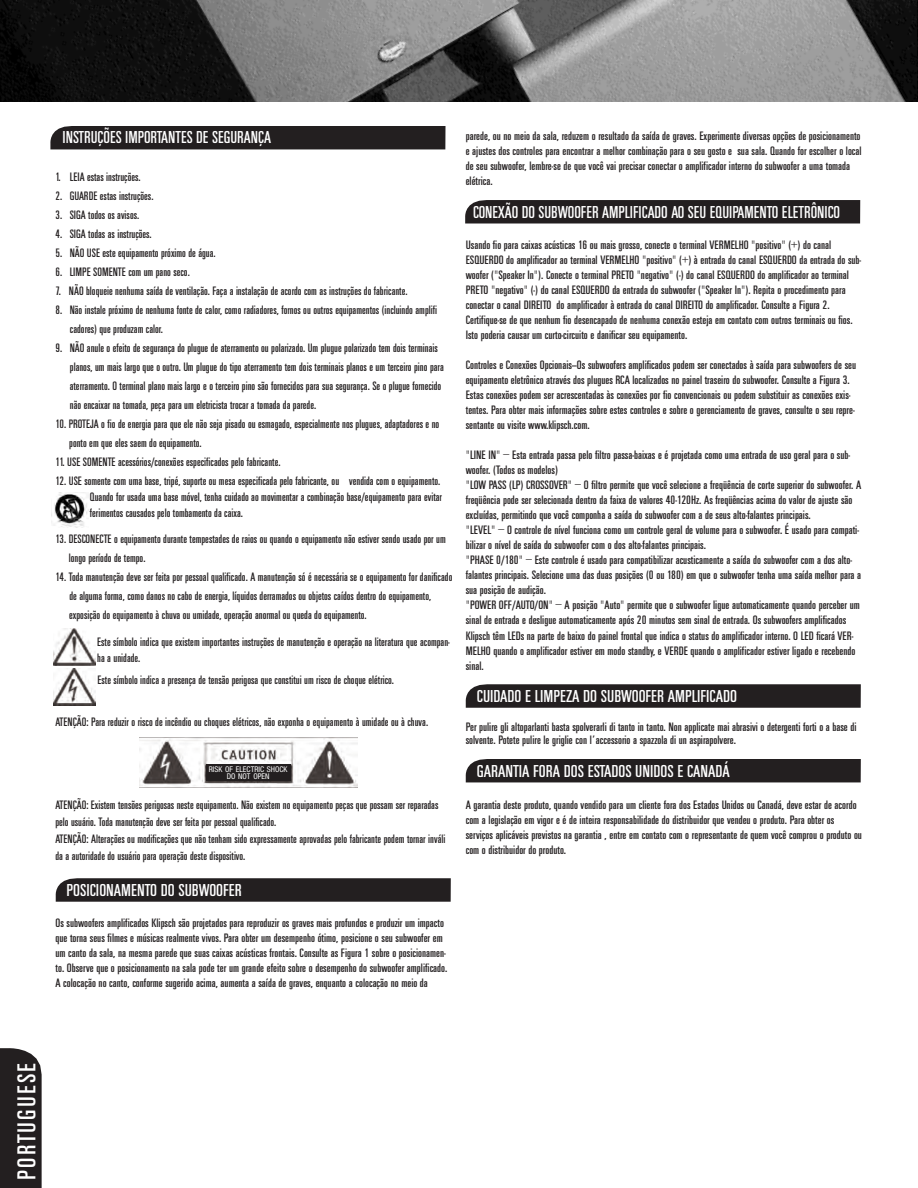
<style>
.page{position:relative;width:918px;height:1188px;background:#fff}
.page>*{position:absolute;margin:0;border:0;box-sizing:border-box;transform-origin:0 0}
.t1{font:27px "U59";letter-spacing:.075em;color:#fff}
.t2{font:18px "U59";color:#fff}
.t3{font:18px "U59";color:#fff;scale:.95 1}
.t4{font:12.75px/15px "U59";color:#231f20}
.t5{font:12.75px/19px "U59";color:#231f20;scale:.95 1}
.t6{font:condensed 7.8px/7.5px "Helvetica Neue";color:#fff;text-align:center}
</style>
<div class="page">
<div style="left:466px;top:759px;width:395px;height:23px;background:#231f20"></div>
<svg style="left:466px;top:684px;width:395px;height:24px;background:#292526"></svg>
<div style="left:465px;top:200px;width:395px;height:24px;background:#231f20"></div>
<svg style="left:56px;top:878px;width:395px;height:24px;background:#292526"></svg>
<div style="left:50px;top:126px;width:396px;height:23px;background:#231f20"></div>
<div style="left:0;top:1048px;width:42px;height:140px;background:#231f20"></div>
<img style="left:0;top:0;width:918px;height:102px">
<img style="left:61px;top:526px;width:23px;height:2px">
<svg style="left:53px;top:525px;width:31px;height:1px"></svg>
<img style="left:51px;top:492px;width:37px;height:33px">
<img style="left:54px;top:669px;width:42px;height:37px">
<div style="left:53px;top:626px;width:43px;height:42px;background:linear-gradient(to right,#fff,#fff)"></div>
<img style="left:54px;top:628px;width:42px;height:37px">
<svg style="left:139px;top:737px;width:219px;height:1px"></svg>
<img style="left:139px;top:738px;width:219px;height:50px">
<div style="left:206px;top:764px;width:84px;height:17px;background:#231f20"></div>
<h2 class="t3" style="left:62px;top:131px;width:221px">INSTRUÇÕES IMPORTANTES DE SEGURANÇA</h2>
<p class="t5" style="left:56px;top:169px;width:91px">1. LEIA estas instruções.</p>
<p class="t5" style="left:56px;top:188px;width:105px">2. GUARDE estas instruções.</p>
<p class="t5" style="left:56px;top:207px;width:90px">3. SIGA todos os avisos.</p>
<p class="t5" style="left:56px;top:226px;width:103px">4. SIGA todas as instruções.</p>
<p class="t5" style="left:56px;top:245px;width:170px">5. NÃO USE este equipamento próximo de água.</p>
<p class="t5" style="left:56px;top:264px;width:143px">6. LIMPE SOMENTE com um pano seco.</p>
<p class="t5" style="left:56px;top:283px;width:372px">7. NÃO bloqueie nenhuma saída de ventilação. Faça a instalação de acordo com as instruções do fabricante.</p>
<p class="t5" style="left:70px;top:302px;width:388px;text-indent:-14px">8. Não instale próximo de nenhuma fonte de calor, como radiadores, fornos ou outros equipamentos (incluindo amplifi cadores) que produzam calor.</p>
<p class="t5" style="left:70px;top:340px;width:395px;text-indent:-14px">9. NÃO anule o efeito de segurança do plugue de aterramento ou polarizado. Um plugue polarizado tem dois terminais planos, um mais largo que o outro. Um plugue do tipo aterramento tem dois terminais planos e um terceiro pino para aterramento. O terminal plano mais largo e o terceiro pino são fornecidos para sua segurança. Se o plugue fornecido não encaixar na tomada, peça para um eletricista trocar a tomada da parede.</p>
<p class="t5" style="left:69px;top:415px;width:391px;text-indent:-14px">10. PROTEJA o fio de energia para que ele não seja pisado ou esmagado, especialmente nos plugues, adaptadores e no ponto em que eles saem do equipamento.</p>
<p class="t5" style="left:56px;top:453px;width:238px">11. USE SOMENTE acessórios/conexões especificados pelo fabricante.</p>
<p class="t5" style="left:90px;top:474px;width:372px;line-height:15.8px;text-indent:-34px">12. USE somente com uma base, tripé, suporte ou mesa especificada pelo fabricante, ou vendida com o equipamento.<br>Quando for usada uma base móvel, tenha cuidado ao movimentar a combinação base/equipamento para evitar ferimentos causados pelo tombamento da caixa.</p>
<p class="t5" style="left:69px;top:531px;width:398px;text-indent:-13px">13. DESCONECTE o equipamento durante tempestades de raios ou quando o equipamento não estiver sendo usado por um longo período de tempo.</p>
<p class="t5" style="left:69px;top:569px;width:405px;text-indent:-14px">14. Toda manutenção deve ser feita por pessoal qualificado. A manutenção só é necessária se o equipamento for danificado de alguma forma, como danos no cabo de energia, líquidos derramados ou objetos caídos dentro do equipamento, exposição do equipamento à chuva ou umidade, operação anormal ou queda do equipamento.</p>
<p class="t5" style="left:97px;top:635px;width:373px;line-height:15.8px">Este símbolo indica que existem importantes instruções de manutenção e operação na literatura que acompan&shy;ha a unidade.</p>
<p class="t5" style="left:98px;top:672px;width:314px">Este símbolo indica a presença de tensão perigosa que constitui um risco de choque elétrico.</p>
<p class="t5" style="left:56px;top:713px;width:394px">ATENÇÃO: Para reduzir o risco de incêndio ou choques elétricos, não exponha o equipamento à umidade ou à chuva.</p>
<p class="t6" style="left:209px;top:766px;width:80px">RISK OF ELECTRIC SHOCK<br>DO NOT OPEN</p>
<p class="t5" style="left:56px;top:798px;width:412px;line-height:16.8px">ATENÇÃO: Existem tensões perigosas neste equipamento. Não existem no equipamento peças que possam ser reparadas pelo usuário. Toda manutenção deve ser feita por pessoal qualificado.<br>ATENÇÃO: Alterações ou modificações que não tenham sido expressamente aprovadas pelo fabricante podem tornar inváli da a autoridade do usuário para operação deste dispositivo.</p>
<h2 class="t2" style="left:67px;top:884px;width:177px">POSICIONAMENTO DO SUBWOOFER</h2>
<p class="t4" style="left:56px;top:917px;width:393px">Os subwoofers amplificados Klipsch são projetados para reproduzir os graves mais profundos e produzir um impacto que torna seus filmes e músicas realmente vivos. Para obter um desempenho ótimo, posicione o seu subwoofer em um canto da sala, na mesma parede que suas caixas acústicas frontais. Consulte as Figura 1 sobre o posicionamen&shy;to. Observe que o posicionamento na sala pode ter um grande efeito sobre o desempenho do subwoofer amplificado.<br>A colocação no canto, conforme sugerido acima, aumenta a saída de graves, enquanto a colocação no meio da</p>
<p class="t4" style="left:466px;top:129px;width:397px">parede, ou no meio da sala, reduzem o resultado da saída de graves. Experimente diversas opções de posicionamento e ajustes dos controles para encontrar a melhor combinação para o seu gosto e sua sala. Quando for escolher o local de seu subwoofer, lembre-se de que você vai precisar conectar o amplificador interno do subwoofer a uma tomada elétrica.</p>
<h2 class="t3" style="left:473px;top:206px;width:388px">CONEXÃO DO SUBWOOFER AMPLIFICADO AO SEU EQUIPAMENTO ELETRÔNICO</h2>
<p class="t4" style="left:466px;top:239px;width:397px">Usando fio para caixas acústicas 16 ou mais grosso, conecte o terminal VERMELHO "positivo" (+) do canal ESQUERDO do amplificador ao terminal VERMELHO "positivo" (+) à entrada do canal ESQUERDO da entrada do sub&shy;woofer ("Speaker In"). Conecte o terminal PRETO "negativo" (-) do canal ESQUERDO do amplificador ao terminal PRETO "negativo" (-) do canal ESQUERDO da entrada do subwoofer ("Speaker In"). Repita o procedimento para conectar o canal DIREITO do amplificador à entrada do canal DIREITO do amplificador. Consulte a Figura 2.<br>Certifique-se de que nenhum fio desencapado de nenhuma conexão esteja em contato com outros terminais ou fios.<br>Isto poderia causar um curto-circuito e danificar seu equipamento.</p>
<p class="t4" style="left:466px;top:359px;width:392px">Controles e Conexões Opcionais—Os subwoofers amplificados podem ser conectados à saída para subwoofers de seu equipamento eletrônico através dos plugues RCA localizados no painel traseiro do subwoofer. Consulte a Figura 3.<br>Estas conexões podem ser acrescentadas às conexões por fio convencionais ou podem substituir as conexões exis&shy;tentes. Para obter mais informações sobre estes controles e sobre o gerenciamento de graves, consulte o seu repre&shy;sentante ou visite www.klipsch.com.</p>
<p class="t4" style="left:466px;top:449px;width:397px">"LINE IN" – Esta entrada passa pelo filtro passa-baixas e é projetada como uma entrada de uso geral para o sub&shy;woofer. (Todos os modelos)<br>"LOW PASS (LP) CROSSOVER" – O filtro permite que você selecione a freqüência de corte superior do subwoofer. A freqüência pode ser selecionada dentro da faixa de valores 40-120Hz. As freqüências acima do valor de ajuste são excluídas, permitindo que você componha a saída do subwoofer com a de seus alto-falantes principais.<br>"LEVEL" – O controle de nível funciona como um controle geral de volume para o subwoofer. É usado para compati&shy;bilizar o nível de saída do subwoofer com o dos alto-falantes principais.<br>"PHASE 0/180" – Este controle é usado para compatibilizar acusticamente a saída do subwoofer com a dos alto&shy;falantes principais. Selecione uma das duas posições (0 ou 180) em que o subwoofer tenha uma saída melhor para a sua posição de audição.<br>"POWER OFF/AUTO/ON" – A posição "Auto" permite que o subwoofer ligue automaticamente quando perceber um sinal de entrada e desligue automaticamente após 20 minutos sem sinal de entrada. Os subwoofers amplificados Klipsch têm LEDs na parte de baixo do painel frontal que indica o status do amplificador interno. O LED ficará VER-MELHO quando o amplificador estiver em modo standby, e VERDE quando o amplificador estiver ligado e recebendo sinal.</p>
<h2 class="t2" style="left:477px;top:690px;width:262px">CUIDADO E LIMPEZA DO SUBWOOFER AMPLIFICADO</h2>
<p class="t4" style="left:466px;top:721px;width:392px;line-height:13.5px">Per pulire gli altoparlanti basta spolverarli di tanto in tanto. Non applicate mai abrasivi o detergenti forti o a base di solvente. Potete pulire le griglie con l’accessorio a spazzola di un aspirapolvere.</p>
<h2 class="t2" style="left:477px;top:765px;width:255px">GARANTIA FORA DOS ESTADOS UNIDOS E CANADÁ</h2>
<p class="t4" style="left:466px;top:798px;width:398px">A garantia deste produto, quando vendido para um cliente fora dos Estados Unidos ou Canadá, deve estar de acordo com a legislação em vigor e é de inteira responsabilidade do distribuidor que vendeu o produto. Para obter os serviços aplicáveis previstos na garantia , entre em contato com o representante de quem você comprou o produto ou com o distribuidor do produto.</p>
<h1 class="t1" style="left:17px;top:1180px;width:118px;rotate:-90deg">PORTUGUESE</h1>
</div>
